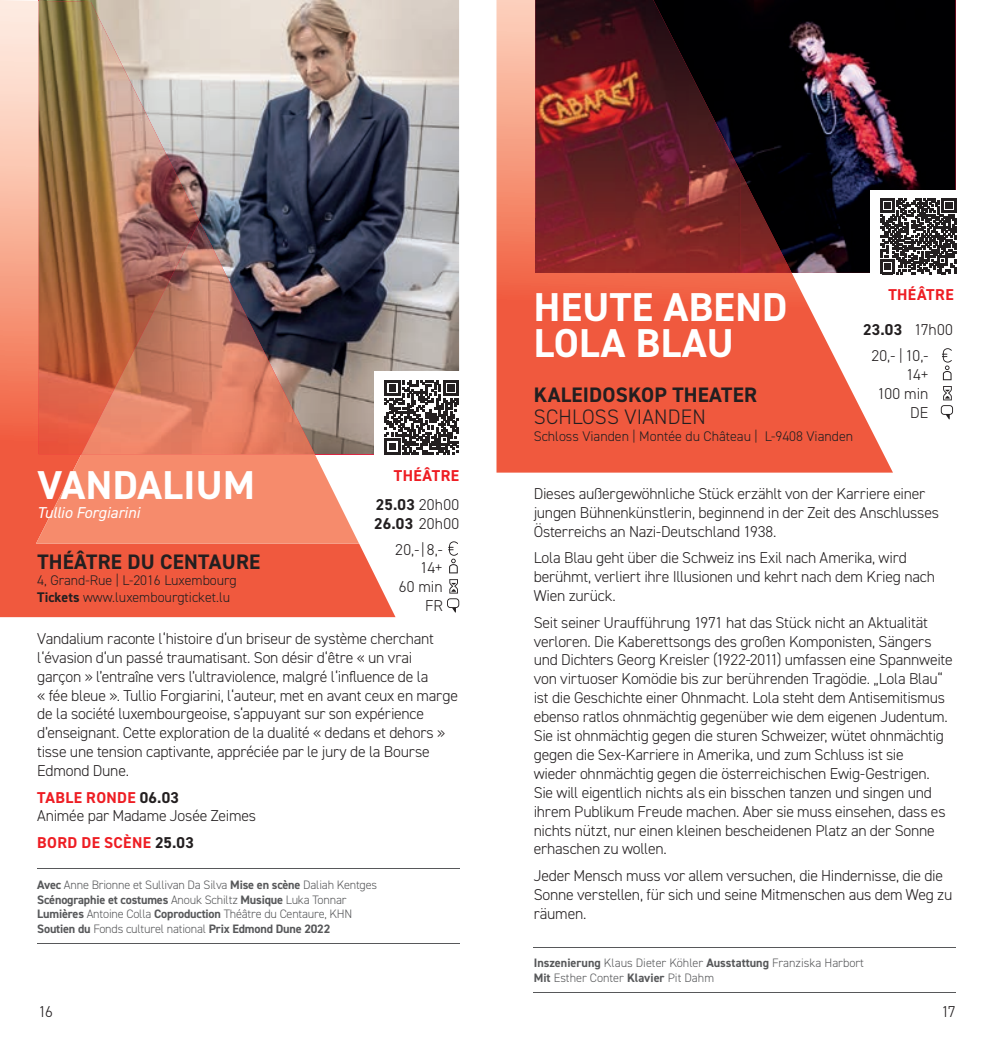
<style>
.page{position:relative;width:993px;height:1042px;background:#fff}
.page>*{position:absolute;margin:0;border:0;box-sizing:border-box;transform-origin:0 0}
.t1{font:700 40.43px/35.7px "DIN2014";letter-spacing:.01em;color:#fff}
.t2{font:700 21px "DIN2014";letter-spacing:.01em;color:#231f20}
.t3{font:300 21px "DIN2014";letter-spacing:.01em;color:#231f20}
.t4{font:300 15.75px/18.9px "DIN2014";letter-spacing:-.02em;color:#231f20}
.t5{font:700 15.75px/28.9px "DIN2014";letter-spacing:.025em;color:#ee1d23;text-align:right}
.t6{font:italic 15.75px "DIN2014";letter-spacing:-.005em;color:#fff}
.t7{font:300 14px/16.8px "DIN2014";color:#231f20}
.t8{font:300 12.25px/14.7px "DIN2014";letter-spacing:-.015em;color:#57585a}
.s1{font-weight:700}
.s2{color:#231f20}
.s3{font-weight:300;color:#231f20}
.s4{font-weight:700;color:#ee1d23}
</style>
<div class="page">
<img style="left:395px;top:0;width:64px;height:371px">
<svg style="left:0;top:0;width:395px;height:617px;background:#b57f76"></svg>
<img style="left:39px;top:1px;width:160px;height:453px">
<img style="left:36px;top:454px;width:323px;height:90px">
<img style="left:81px;top:221px;width:234px;height:233px">
<hr style="left:37px;top:868px;width:422px;height:1px;background:#57585a">
<hr style="left:37px;top:943px;width:422px;height:1px;background:#57585a">
<svg style="left:448px;top:541px;width:10px;height:32px"></svg>
<svg style="left:447px;top:579px;width:12px;height:33px"></svg>
<div style="left:373px;top:371px;width:96px;height:92px;background:#fff"></div>
<svg style="left:384px;top:380px;width:75px;height:74px"></svg>
<img style="left:892px;top:0;width:63px;height:190px">
<svg style="left:496px;top:0;width:396px;height:473px;background:#b35749"></svg>
<img style="left:535px;top:0;width:154px;height:273px">
<img style="left:688px;top:70px;width:52px;height:203px">
<img style="left:740px;top:172px;width:51px;height:101px">
<hr style="left:533px;top:947px;width:422px;height:1px;background:#57585a">
<hr style="left:533px;top:992px;width:422px;height:1px;background:#57585a">
<svg style="left:942px;top:348px;width:9px;height:32px"></svg>
<svg style="left:940px;top:386px;width:12px;height:33px"></svg>
<div style="left:869px;top:190px;width:96px;height:92px;background:#fff"></div>
<svg style="left:880px;top:198px;width:75px;height:76px"></svg>
<h1 class="t1" style="left:37px;top:467px;width:219px">VANDALIUM</h1>
<p class="t6" style="left:37px;top:503px;width:104px">Tullio Forgiarini</p>
<h2 class="t2" style="left:37px;top:547px;width:224px">THÉÂTRE DU CENTAURE</h2>
<p class="t7" style="left:37px;top:572px;width:201px">4, Grand-Rue | L-2016 Luxembourg<br><span class="s1">Tickets</span> www.luxembourgticket.lu</p>
<p class="t5" style="left:376px;top:461px;width:85px">THÉÂTRE<br><span class="s2">25.03</span> <span class="s3">20h00</span></p>
<p class="t4" style="left:374px;top:510px;width:86px;line-height:25.9px;text-align:center"><span class="s1">26.03</span> 20h00<br>20,- | 8,-</p>
<p class="t4" style="left:398px;top:558px;width:46px;text-align:right">14+<br>60 min<br>FR</p>
<p class="t4" style="left:37px;top:629px;width:422px">Vandalium raconte l‘histoire d‘un briseur de système cherchant l‘évasion d‘un passé traumatisant. Son désir d‘être « un vrai garçon » l’entraîne vers l’ultraviolence, malgré l‘influence de la<br>« fée bleue ». Tullio Forgiarini, l‘auteur, met en avant ceux en marge de la société luxembourgeoise, s‘appuyant sur son expérience d’enseignant. Cette exploration de la dualité « dedans et dehors » tisse une tension captivante, appréciée par le jury de la Bourse Edmond Dune.</p>
<p class="t4" style="left:37px;top:788px;width:220px"><span class="s4">TABLE RONDE</span> <span class="s1">06.03<br></span>Animée par Madame Josée Zeimes</p>
<p class="t5" style="left:37px;top:828px;width:158px">BORD DE SCÈNE <span class="s2">25.03</span></p>
<p class="t8" style="left:37px;top:877px;width:341px"><span class="s1">Avec</span> Anne Brionne et Sullivan Da Silva <span class="s1">Mise en scène</span> Daliah Kentges <span class="s1">Scénographie et costumes</span> Anouk Schiltz <span class="s1">Musique</span> Luka Tonnar <span class="s1">Lumières</span> Antoine Colla <span class="s1">Coproduction</span> Théâtre du Centaure, KHN <span class="s1">Soutien du</span> Fonds culturel national <span class="s1">Prix Edmond Dune 2022</span></p>
<h1 class="t1" style="left:533px;top:289px;width:255px">HEUTE ABEND<br>LOLA BLAU</h1>
<h2 class="t2" style="left:533px;top:381px;width:225px">KALEIDOSKOP THEATER</h2>
<h2 class="t3" style="left:533px;top:404px;width:173px">SCHLOSS VIANDEN</h2>
<p class="t7" style="left:533px;top:428px;width:321px">Schloss Vianden | Montée du Château | L-9408 Vianden</p>
<p class="t5" style="left:888px;top:279px;width:67px">THÉÂTRE</p>
<p class="t4" style="left:871px;top:317px;width:83px;line-height:25.9px;text-indent:-8px"><span class="s1">23.03</span> 17h00<br>20,- | 10,-</p>
<p class="t4" style="left:877px;top:365px;width:53px;text-align:right">14+<br>100 min<br>DE</p>
<p class="t4" style="left:533px;top:484px;width:406px">Dieses außergewöhnliche Stück erzählt von der Karriere einer jungen Bühnenkünstlerin, beginnend in der Zeit des Anschlusses<br>Österreichs an Nazi-Deutschland 1938.</p>
<p class="t4" style="left:533px;top:549px;width:402px">Lola Blau geht über die Schweiz ins Exil nach Amerika, wird berühmt, verliert ihre Illusionen und kehrt nach dem Krieg nach<br>Wien zurück.</p>
<p class="t4" style="left:533px;top:613px;width:420px">Seit seiner Uraufführung 1971 hat das Stück nicht an Aktualität verloren. Die Kaberettsongs des großen Komponisten, Sängers und Dichters Georg Kreisler (1922-2011) umfassen eine Spannweite von virtuoser Komödie bis zur berührenden Tragödie. „Lola Blau“ ist die Geschichte einer Ohnmacht. Lola steht dem Antisemitismus ebenso ratlos ohnmächtig gegenüber wie dem eigenen Judentum.<br>Sie ist ohnmächtig gegen die sturen Schweizer, wütet ohnmächtig gegen die Sex-Karriere in Amerika, und zum Schluss ist sie<br>wieder ohnmächtig gegen die österreichischen Ewig-Gestrigen.<br>Sie will eigentlich nichts als ein bisschen tanzen und singen und ihrem Publikum Freude machen. Aber sie muss einsehen, dass es nichts nützt, nur einen kleinen bescheidenen Platz an der Sonne erhaschen zu wollen.</p>
<p class="t4" style="left:533px;top:866px;width:420px">Jeder Mensch muss vor allem versuchen, die Hindernisse, die die<br>Sonne verstellen, für sich und seine Mitmenschen aus dem Weg zu räumen.</p>
<p class="t8" style="left:533px;top:955px;width:331px"><span class="s1">Inszenierung</span> Klaus Dieter Köhler <span class="s1">Ausstattung</span> Franziska Harbort<br><span class="s1">Mit</span> Esther Conter <span class="s1">Klavier</span> Pit Dahm</p>
<p class="t4" style="left:38px;top:1002px;width:16px">16</p>
<p class="t4" style="left:941px;top:1002px;width:16px">17</p>
</div>
